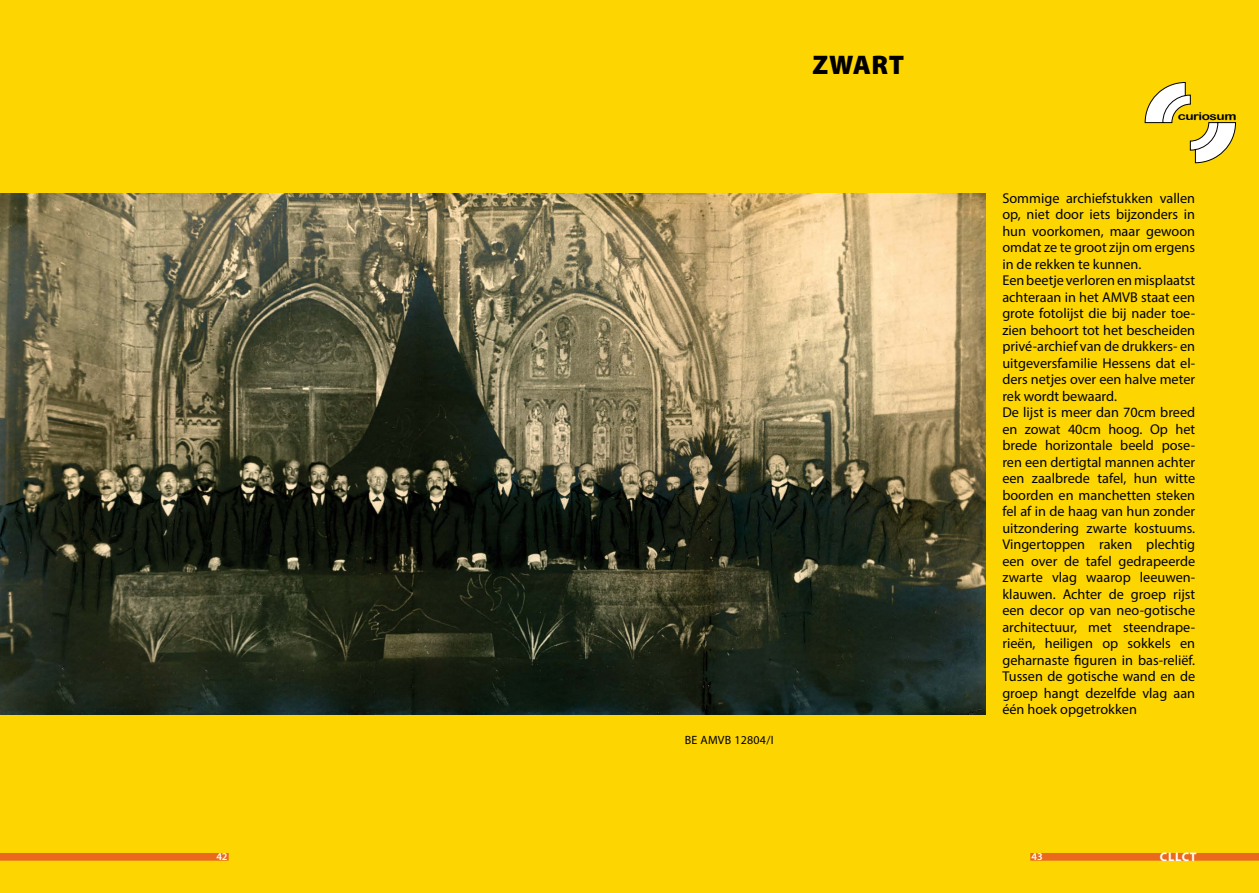
<style>
.page{position:relative;width:1259px;height:893px;background:#fdd601}
.page>*{position:absolute;margin:0;border:0;box-sizing:border-box;transform-origin:0 0}
.Kop_3{font:900 27px "Myriad Pro";letter-spacing:.02em;color:#000}
.Chapeau{font:14.25px/16.5px "Myriad Pro";color:#000;text-align:justify}
.inkader{font:700 12.45px "Myriad Pro";letter-spacing:.055em;color:#fff}
.Bijschrift{font:12px "Myriad Pro";letter-spacing:.02em;color:#000}
.t1{font:10.95px "Arial Rounded MT Bold";letter-spacing:-.035em;color:#000;scale:1.25 1}
.Standaard{font:600 10.5px "Myriad Pro";color:#fff}
</style>
<div class="page">
<div style="left:1030px;top:853px;width:229px;height:8px;background:#eb691c"></div>
<svg style="left:1144px;top:82px;width:92px;height:81px"></svg>
<div style="left:0;top:853px;width:229px;height:8px;background:#eb691c"></div>
<img style="left:0;top:194px;width:985px;height:520px">
<p class="Standaard" style="left:216px;top:850px;width:13px">42</p>
<p class="Kop_3" style="left:812px;top:50px;width:93px">ZWART</p>
<p class="Bijschrift" style="left:685px;top:732px;width:90px">BE AMVB 12804/I</p>
<p class="t1" style="left:1177px;top:109px;width:49px">curiosum</p>
<p class="Chapeau" style="left:1002px;top:189px;width:194px">Sommige archiefstukken vallen op, niet door iets bijzonders in hun voorkomen, maar gewoon omdat ze te groot zijn om ergens in de rekken te kunnen.</p>
<p class="Chapeau" style="left:1002px;top:272px;width:194px">Een beetje verloren en misplaatst achteraan in het AMVB staat een grote fotolijst die bij nader toe&shy;zien behoort tot het bescheiden privé-archief van de drukkers- en uitgeversfamilie Hessens dat el&shy;ders netjes over een halve meter rek wordt bewaard.</p>
<p class="Chapeau" style="left:1002px;top:404px;width:194px">De lijst is meer dan 70cm breed en zowat 40cm hoog. Op het brede horizontale beeld pose&shy;ren een dertigtal mannen achter een zaalbrede tafel, hun witte boorden en manchetten steken fel af in de haag van hun zonder uitzondering zwarte kostuums.<br>Vingertoppen raken plechtig een over de tafel gedrapeerde zwarte vlag waarop leeuwen&shy;klauwen. Achter de groep rijst een decor op van neo-gotische architectuur, met steendrape&shy;rieën, heiligen op sokkels en geharnaste figuren in bas-reliëf.<br>Tussen de gotische wand en de groep hangt dezelfde vlag aan één hoek opgetrokken</p>
<p class="Standaard" style="left:1031px;top:850px;width:13px">43</p>
<p class="inkader" style="left:1160px;top:849px;width:38px">cllct</p>
</div>
